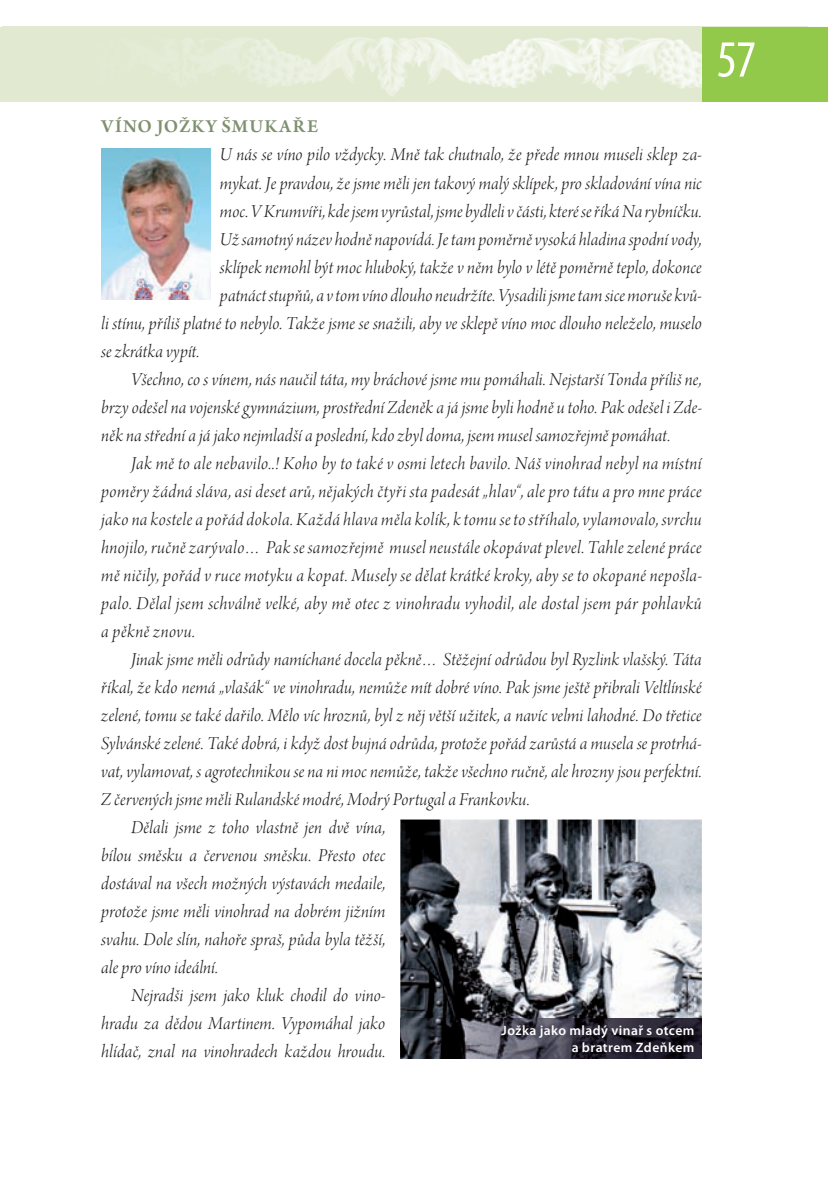
<style>
.page{position:relative;width:828px;height:1190px;background:#fff}
.page>*{position:absolute;margin:0;border:0;box-sizing:border-box;transform-origin:0 0}
.t1{font:condensed 52.5px "Myriad Pro";color:#fff}
.t2{font:19.25px "Arno Pro Light Italic Display";letter-spacing:.01em;color:#231f20}
.t3{font:600 19.25px "Arno Pro";letter-spacing:.07em;color:#7f906e}
.t4{font:600 13.65px/17.5px "Myriad Pro";letter-spacing:.03em;color:#fff;text-align:right}
</style>
<div class="page">
<img style="left:2px;top:27px;width:699px;height:74px">
<hr style="left:0;top:27px;width:2px;height:74px;background:#e1e9d0">
<div style="left:701px;top:27px;width:127px;height:74px;background:#92c94a"></div>
<img style="left:101px;top:148px;width:109px;height:152px">
<img style="left:400px;top:819px;width:301px;height:199px">
<img style="left:400px;top:1018px;width:301px;height:40px">
<h1 class="t1" style="left:716px;top:40px;width:41px">57</h1>
<p class="t3" style="left:101px;top:115px;width:218px">VÍNO JOŽKY ŠMUKAŘE</p>
<p class="t2" style="left:220px;top:147px;width:483px">U nás se víno pilo vždycky. Mně tak chutnalo, že přede mnou museli sklep za-</p>
<p class="t2" style="left:220px;top:175px;width:483px">mykat. Je pravdou, že jsme měli jen takový malý sklípek, pro skladování vína nic</p>
<p class="t2" style="left:220px;top:203px;width:483px">moc. V Krumvíři, kde jsem vyrůstal, jsme bydleli v části, které se říká Na rybníčku.</p>
<p class="t2" style="left:220px;top:231px;width:483px">Už samotný název hodně napovídá. Je tam poměrně vysoká hladina spodní vody,</p>
<p class="t2" style="left:220px;top:259px;width:483px">sklípek nemohl být moc hluboký, takže v něm bylo v létě poměrně teplo, dokonce</p>
<p class="t2" style="left:220px;top:287px;width:483px">patnáct stupňů, a v tom víno dlouho neudržíte. Vysadili jsme tam sice moruše kvů-</p>
<p class="t2" style="left:101px;top:315px;width:602px">li stínu, příliš platné to nebylo. Takže jsme se snažili, aby ve sklepě víno moc dlouho neleželo, muselo</p>
<p class="t2" style="left:101px;top:343px;width:100px">se zkrátka vypít.</p>
<p class="t2" style="left:131px;top:371px;width:572px">Všechno, co s vínem, nás naučil táta, my bráchové jsme mu pomáhali. Nejstarší Tonda příliš ne,</p>
<p class="t2" style="left:101px;top:399px;width:602px">brzy odešel na vojenské gymnázium, prostřední Zdeněk a já jsme byli hodně u toho. Pak odešel i Zde-</p>
<p class="t2" style="left:101px;top:427px;width:570px">něk na střední a já jako nejmladší a poslední, kdo zbyl doma, jsem musel samozřejmě pomáhat.</p>
<p class="t2" style="left:131px;top:455px;width:572px">Jak mě to ale nebavilo..! Koho by to také v osmi letech bavilo. Náš vinohrad nebyl na místní</p>
<p class="t2" style="left:101px;top:483px;width:602px">poměry žádná sláva, asi deset arů, nějakých čtyři sta padesát „hlav“, ale pro tátu a pro mne práce</p>
<p class="t2" style="left:101px;top:511px;width:602px">jako na kostele a pořád dokola. Každá hlava měla kolík, k tomu se to stříhalo, vylamovalo, svrchu</p>
<p class="t2" style="left:101px;top:539px;width:602px">hnojilo, ručně zarývalo… Pak se samozřejmě musel neustále okopávat plevel. Tahle zelené práce</p>
<p class="t2" style="left:101px;top:567px;width:602px">mě ničily, pořád v ruce motyku a kopat. Musely se dělat krátké kroky, aby se to okopané nepošla-</p>
<p class="t2" style="left:101px;top:595px;width:602px">palo. Dělal jsem schválně velké, aby mě otec z vinohradu vyhodil, ale dostal jsem pár pohlavků</p>
<p class="t2" style="left:101px;top:623px;width:95px">a pěkně znovu.</p>
<p class="t2" style="left:131px;top:651px;width:572px">Jinak jsme měli odrůdy namíchané docela pěkně… Stěžejní odrůdou byl Ryzlink vlašský. Táta</p>
<p class="t2" style="left:101px;top:679px;width:602px">říkal, že kdo nemá „vlašák“ ve vinohradu, nemůže mít dobré víno. Pak jsme ještě přibrali Veltlínské</p>
<p class="t2" style="left:101px;top:707px;width:602px">zelené, tomu se také dařilo. Mělo víc hroznů, byl z něj větší užitek, a navíc velmi lahodné. Do třetice</p>
<p class="t2" style="left:101px;top:735px;width:601px">Sylvánské zelené. Také dobrá, i když dost bujná odrůda, protože pořád zarůstá a musela se protrhá-</p>
<p class="t2" style="left:101px;top:763px;width:602px">vat, vylamovat, s agrotechnikou se na ni moc nemůže, takže všechno ručně, ale hrozny jsou perfektní.</p>
<p class="t2" style="left:101px;top:791px;width:430px">Z červených jsme měli Rulandské modré, Modrý Portugal a Frankovku.</p>
<p class="t2" style="left:131px;top:819px;width:256px">Dělali jsme z toho vlastně jen dvě vína,</p>
<p class="t2" style="left:101px;top:847px;width:285px">bílou směsku a červenou směsku. Přesto otec</p>
<p class="t2" style="left:101px;top:875px;width:286px">dostával na všech možných výstavách medaile,</p>
<p class="t2" style="left:101px;top:903px;width:285px">protože jsme měli vinohrad na dobrém jižním</p>
<p class="t2" style="left:101px;top:931px;width:285px">svahu. Dole slín, nahoře spraš, půda byla těžší,</p>
<p class="t2" style="left:101px;top:959px;width:118px">ale pro víno ideální.</p>
<p class="t2" style="left:131px;top:987px;width:256px">Nejradši jsem jako kluk chodil do vino-</p>
<p class="t2" style="left:101px;top:1015px;width:285px">hradu za dědou Martinem. Vypomáhal jako</p>
<p class="t2" style="left:101px;top:1043px;width:285px">hlídač, znal na vinohradech každou hroudu.</p>
<p class="t4" style="left:501px;top:1022px;width:194px">Jožka jako mladý vinař s otcem a bratrem Zdeňkem</p>
</div>
